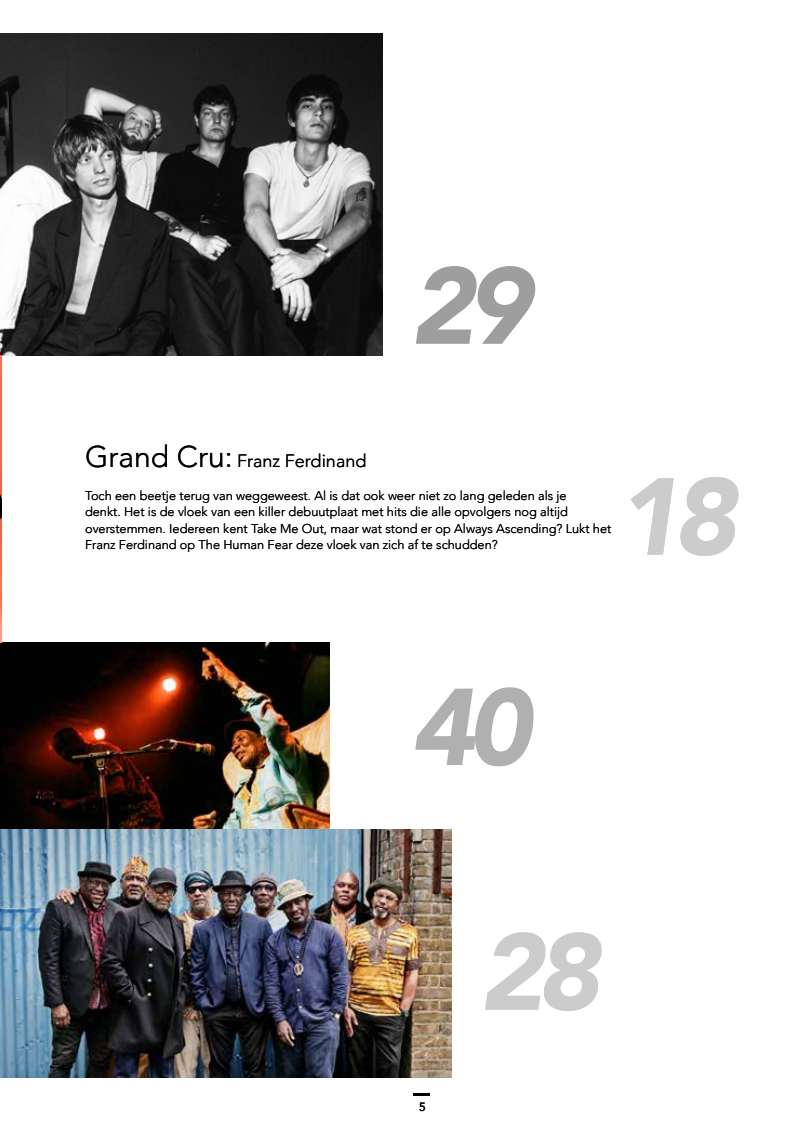
<style>
.page{position:relative;width:800px;height:1127px;background:#fff}
.page>*{position:absolute;margin:0;border:0;box-sizing:border-box;transform-origin:0 0}
.t1{font:italic 900 108px "Avenir";color:#ccc}
.t2{font:italic 900 108px "Avenir";color:#b0b0b0}
.t3{font:italic 900 108px "Avenir";color:#9e9e9e}
.t4{font:300 18px "Avenir";color:#000}
.t5{font:300 12.75px/16.5px "Avenir";color:#000}
.t6{font:500 12px "Avenir";color:#000}
.s1{font-size:30px}
</style>
<div class="page">
<img style="left:0;top:642px;width:330px;height:188px">
<img style="left:0;top:33px;width:383px;height:322px">
<img style="left:0;top:830px;width:451px;height:247px">
<img style="left:0;top:355px;width:1px;height:287px">
<svg style="left:413px;top:1093px;width:17px;height:2px"></svg>
<h1 class="t3" style="left:410px;top:217px;width:122px">29</h1>
<h2 class="t4" style="left:85px;top:450px;width:283px"><span class="s1">Grand Cru:</span> Franz Ferdinand</h2>
<p class="t5" style="left:85px;top:487px;width:527px">Toch een beetje terug van weggeweest. Al is dat ook weer niet zo lang geleden als je<br>denkt. Het is de vloek van een killer debuutplaat met hits die alle opvolgers nog altijd overstemmen. Iedereen kent Take Me Out, maar wat stond er op Always Ascending? Lukt het Franz Ferdinand op The Human Fear deze vloek van zich af te schudden?</p>
<h1 class="t1" style="left:616px;top:428px;width:122px">18</h1>
<h1 class="t2" style="left:410px;top:638px;width:122px">40</h1>
<p class="t6" style="left:419px;top:1096px;width:8px">5</p>
<h1 class="t1" style="left:479px;top:883px;width:122px">28</h1>
</div>
